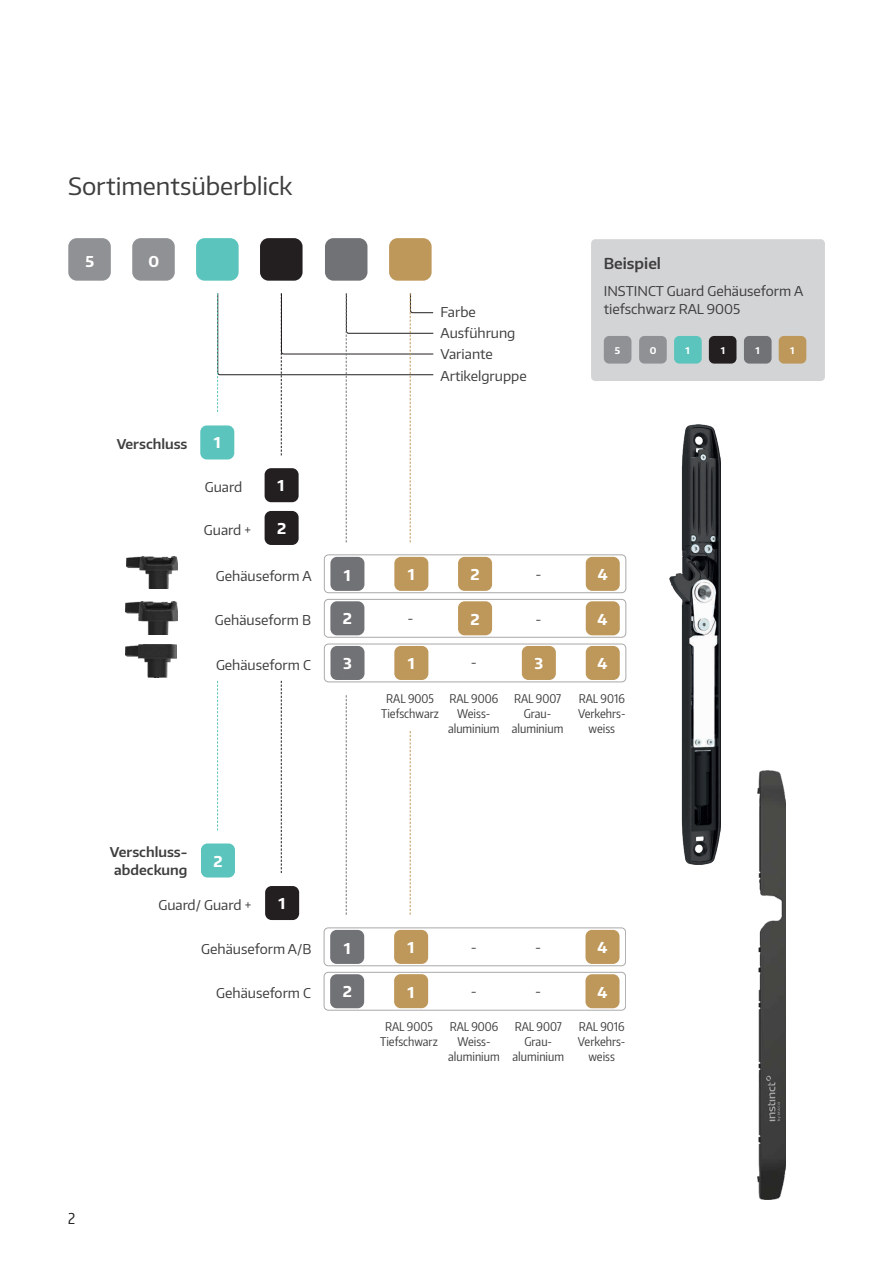
<style>
.page{position:relative;width:893px;height:1263px;background:#fff}
.page>*{position:absolute;margin:0;border:0;box-sizing:border-box;transform-origin:0 0}
.Headline{font:24px "Encode Sans Normal";letter-spacing:-.005em;color:#3e3e3f}
.t1{font:700 15px "Encode Sans Normal";color:#fff}
.t2{font:600 15px "Encode Sans Normal";color:#3e3e3f}
.t3{font:15px "Encode Sans Condensed";color:#231f20}
.Fließtext_rechts{font:13.5px "Encode Sans Normal";color:#3e3e3f}
.Fließtext_links{font:13.5px/18px "Encode Sans Normal";color:#3e3e3f}
.Fließtext_links-2{font:600 13.5px/18px "Encode Sans Normal";color:#3e3e3f;text-align:center}
.t4{font:300 13.5px "Encode Sans Normal";color:#231f20}
.RAL_Farben{font:12px "Encode Sans Condensed";color:#3e3e3f}
.t5{font:700 9.3px "Encode Sans Normal";color:#fff}
</style>
<div class="page">
<div style="left:330px;top:601px;width:34px;height:34px;background:#717275;border-radius:6px"></div>
<div style="left:330px;top:646px;width:34px;height:34px;background:#717275;border-radius:6px"></div>
<div style="left:68px;top:238px;width:43px;height:43px;background:#8f9194;border-radius:9px"></div>
<div style="left:132px;top:238px;width:43px;height:43px;background:#8f9194;border-radius:9px"></div>
<div style="left:196px;top:238px;width:43px;height:43px;background:#5ac4bd;border-radius:9px"></div>
<div style="left:260px;top:238px;width:43px;height:43px;background:#231f20;border-radius:9px"></div>
<div style="left:325px;top:238px;width:42px;height:43px;background:#717275;border-radius:9px"></div>
<div style="left:389px;top:238px;width:43px;height:43px;background:#be985a;border-radius:9px"></div>
<div style="left:200px;top:425px;width:34px;height:34px;background:#5ac4bd;border-radius:6px"></div>
<div style="left:394px;top:557px;width:34px;height:34px;background:#be985a;border-radius:6px"></div>
<div style="left:330px;top:557px;width:34px;height:34px;background:#717275;border-radius:6px"></div>
<div style="left:265px;top:511px;width:34px;height:34px;background:#231f20;border-radius:6px"></div>
<div style="left:458px;top:557px;width:34px;height:34px;background:#be985a;border-radius:6px"></div>
<div style="left:586px;top:557px;width:34px;height:34px;background:#be985a;border-radius:6px"></div>
<div style="left:522px;top:646px;width:34px;height:34px;background:#be985a;border-radius:6px"></div>
<div style="left:201px;top:843px;width:34px;height:34px;background:#5ac4bd;border-radius:6px"></div>
<div style="left:265px;top:886px;width:34px;height:34px;background:#231f20;border-radius:6px"></div>
<svg style="left:217px;top:293px;width:217px;height:249px"></svg>
<div style="left:324px;top:555px;width:302px;height:38px;border:1px solid #231f20;border-radius:4px"></div>
<svg style="left:217px;top:681px;width:1px;height:149px"></svg>
<svg style="left:281px;top:681px;width:1px;height:192px"></svg>
<svg style="left:346px;top:695px;width:1px;height:220px"></svg>
<svg style="left:410px;top:731px;width:1px;height:184px"></svg>
<div style="left:591px;top:239px;width:234px;height:142px;background:#d3d4d5;border-radius:4px"></div>
<div style="left:604px;top:336px;width:27px;height:28px;background:#8f9194;border-radius:5px"></div>
<div style="left:639px;top:336px;width:28px;height:28px;background:#8f9194;border-radius:5px"></div>
<div style="left:674px;top:336px;width:28px;height:28px;background:#5ac4bd;border-radius:5px"></div>
<div style="left:709px;top:336px;width:27px;height:28px;background:#231f20;border-radius:5px"></div>
<div style="left:744px;top:336px;width:28px;height:28px;background:#717275;border-radius:5px"></div>
<div style="left:779px;top:336px;width:27px;height:28px;background:#be985a;border-radius:5px"></div>
<img style="left:670px;top:425px;width:50px;height:440px">
<img style="left:757px;top:771px;width:29px;height:428px">
<img style="left:126px;top:645px;width:51px;height:32px">
<img style="left:125px;top:601px;width:53px;height:34px">
<img style="left:127px;top:556px;width:50px;height:33px">
<div style="left:458px;top:601px;width:34px;height:34px;background:#be985a;border-radius:6px"></div>
<div style="left:586px;top:601px;width:34px;height:34px;background:#be985a;border-radius:6px"></div>
<div style="left:394px;top:646px;width:34px;height:34px;background:#be985a;border-radius:6px"></div>
<div style="left:586px;top:646px;width:34px;height:34px;background:#be985a;border-radius:6px"></div>
<div style="left:324px;top:599px;width:302px;height:38px;border:1px solid #231f20;border-radius:4px"></div>
<div style="left:324px;top:644px;width:302px;height:38px;border:1px solid #231f20;border-radius:4px"></div>
<div style="left:330px;top:974px;width:34px;height:34px;background:#717275;border-radius:6px"></div>
<div style="left:394px;top:930px;width:34px;height:34px;background:#be985a;border-radius:6px"></div>
<div style="left:330px;top:930px;width:34px;height:34px;background:#717275;border-radius:6px"></div>
<div style="left:585px;top:930px;width:34px;height:34px;background:#be985a;border-radius:6px"></div>
<div style="left:324px;top:928px;width:302px;height:38px;border:1px solid #231f20;border-radius:4px"></div>
<div style="left:585px;top:974px;width:34px;height:34px;background:#be985a;border-radius:6px"></div>
<div style="left:324px;top:972px;width:302px;height:38px;border:1px solid #231f20;border-radius:4px"></div>
<div style="left:394px;top:974px;width:34px;height:34px;background:#be985a;border-radius:6px"></div>
<p class="Headline" style="left:68px;top:170px;width:226px">Sortimentsüberblick</p>
<p class="t1" style="left:85px;top:251px;width:10px">5</p>
<p class="t1" style="left:148px;top:251px;width:12px">0</p>
<p class="Fließtext_links-2" style="left:117px;top:435px;width:72px">Verschluss</p>
<p class="t1" style="left:214px;top:433px;width:9px">1</p>
<p class="t1" style="left:278px;top:476px;width:9px">1</p>
<p class="t1" style="left:277px;top:518px;width:11px">2</p>
<p class="Fließtext_rechts" style="left:205px;top:478px;width:39px">Guard</p>
<p class="Fließtext_rechts" style="left:204px;top:521px;width:49px">Guard +</p>
<p class="Fließtext_rechts" style="left:216px;top:567px;width:97px">Gehäuseform A</p>
<p class="Fließtext_rechts" style="left:215px;top:611px;width:97px">Gehäuseform B</p>
<p class="Fließtext_rechts" style="left:216px;top:656px;width:96px">Gehäuseform C</p>
<p class="Fließtext_links" style="left:441px;top:302px;width:37px">Farbe</p>
<p class="Fließtext_links" style="left:441px;top:324px;width:76px">Ausführung</p>
<p class="Fließtext_links" style="left:441px;top:344px;width:54px">Variante</p>
<p class="Fließtext_links" style="left:441px;top:366px;width:88px">Artikelgruppe</p>
<p class="t2" style="left:604px;top:254px;width:59px">Beispiel</p>
<p class="Fließtext_links" style="left:604px;top:282px;width:201px">INSTINCT Guard Gehäuseform A tiefschwarz RAL 9005</p>
<p class="t5" style="left:615px;top:344px;width:7px">5</p>
<p class="t5" style="left:650px;top:344px;width:8px">0</p>
<p class="t5" style="left:686px;top:344px;width:6px">1</p>
<p class="t5" style="left:721px;top:344px;width:6px">1</p>
<p class="t5" style="left:756px;top:344px;width:6px">1</p>
<p class="t5" style="left:790px;top:344px;width:6px">1</p>
<p class="t1" style="left:344px;top:565px;width:9px">1</p>
<p class="t1" style="left:408px;top:565px;width:9px">1</p>
<p class="t1" style="left:470px;top:565px;width:11px">2</p>
<p class="t1" style="left:598px;top:565px;width:12px">4</p>
<p class="t4" style="left:535px;top:565px;width:8px">-</p>
<p class="t1" style="left:343px;top:609px;width:11px">2</p>
<p class="t4" style="left:407px;top:609px;width:8px">-</p>
<p class="t1" style="left:470px;top:609px;width:11px">2</p>
<p class="t1" style="left:598px;top:609px;width:12px">4</p>
<p class="t4" style="left:535px;top:610px;width:8px">-</p>
<p class="t1" style="left:343px;top:654px;width:10px">3</p>
<p class="t1" style="left:408px;top:654px;width:9px">1</p>
<p class="t1" style="left:598px;top:654px;width:12px">4</p>
<p class="t1" style="left:534px;top:654px;width:10px">3</p>
<p class="t4" style="left:471px;top:653px;width:8px">-</p>
<p class="RAL_Farben" style="left:386px;top:690px;width:49px">RAL 9005</p>
<p class="RAL_Farben" style="left:381px;top:705px;width:59px">Tiefschwarz</p>
<p class="RAL_Farben" style="left:449px;top:690px;width:50px">RAL 9006</p>
<p class="RAL_Farben" style="left:457px;top:705px;width:35px">Weiss-</p>
<p class="RAL_Farben" style="left:448px;top:720px;width:53px">aluminium</p>
<p class="RAL_Farben" style="left:514px;top:690px;width:49px">RAL 9007</p>
<p class="RAL_Farben" style="left:524px;top:705px;width:29px">Grau-</p>
<p class="RAL_Farben" style="left:512px;top:720px;width:53px">aluminium</p>
<p class="RAL_Farben" style="left:579px;top:690px;width:47px">RAL 9016</p>
<p class="RAL_Farben" style="left:578px;top:705px;width:49px">Verkehrs-</p>
<p class="RAL_Farben" style="left:589px;top:720px;width:28px">weiss</p>
<p class="Fließtext_links-2" style="left:110px;top:843px;width:79px">Verschluss&shy;abdeckung</p>
<p class="t1" style="left:213px;top:852px;width:11px">2</p>
<p class="t1" style="left:279px;top:893px;width:9px">1</p>
<p class="Fließtext_rechts" style="left:158px;top:896px;width:94px">Guard/ Guard +</p>
<p class="Fließtext_rechts" style="left:201px;top:940px;width:112px">Gehäuseform A/B</p>
<p class="Fließtext_rechts" style="left:216px;top:984px;width:96px">Gehäuseform C</p>
<p class="t1" style="left:344px;top:938px;width:9px">1</p>
<p class="t1" style="left:343px;top:982px;width:11px">2</p>
<p class="t1" style="left:408px;top:938px;width:9px">1</p>
<p class="t4" style="left:535px;top:938px;width:8px">-</p>
<p class="t1" style="left:597px;top:938px;width:12px">4</p>
<p class="t4" style="left:535px;top:982px;width:8px">-</p>
<p class="t1" style="left:597px;top:982px;width:12px">4</p>
<p class="t4" style="left:471px;top:938px;width:8px">-</p>
<p class="t1" style="left:408px;top:982px;width:9px">1</p>
<p class="t4" style="left:471px;top:982px;width:8px">-</p>
<p class="RAL_Farben" style="left:385px;top:1019px;width:49px">RAL 9005</p>
<p class="RAL_Farben" style="left:380px;top:1034px;width:59px">Tiefschwarz</p>
<p class="RAL_Farben" style="left:450px;top:1019px;width:50px">RAL 9006</p>
<p class="RAL_Farben" style="left:457px;top:1034px;width:35px">Weiss-</p>
<p class="RAL_Farben" style="left:448px;top:1049px;width:53px">aluminium</p>
<p class="RAL_Farben" style="left:515px;top:1019px;width:49px">RAL 9007</p>
<p class="RAL_Farben" style="left:525px;top:1034px;width:29px">Grau-</p>
<p class="RAL_Farben" style="left:513px;top:1049px;width:53px">aluminium</p>
<p class="RAL_Farben" style="left:579px;top:1019px;width:47px">RAL 9016</p>
<p class="RAL_Farben" style="left:578px;top:1034px;width:49px">Verkehrs-</p>
<p class="RAL_Farben" style="left:588px;top:1049px;width:28px">weiss</p>
<p class="t3" style="left:68px;top:1209px;width:9px">2</p>
</div>
